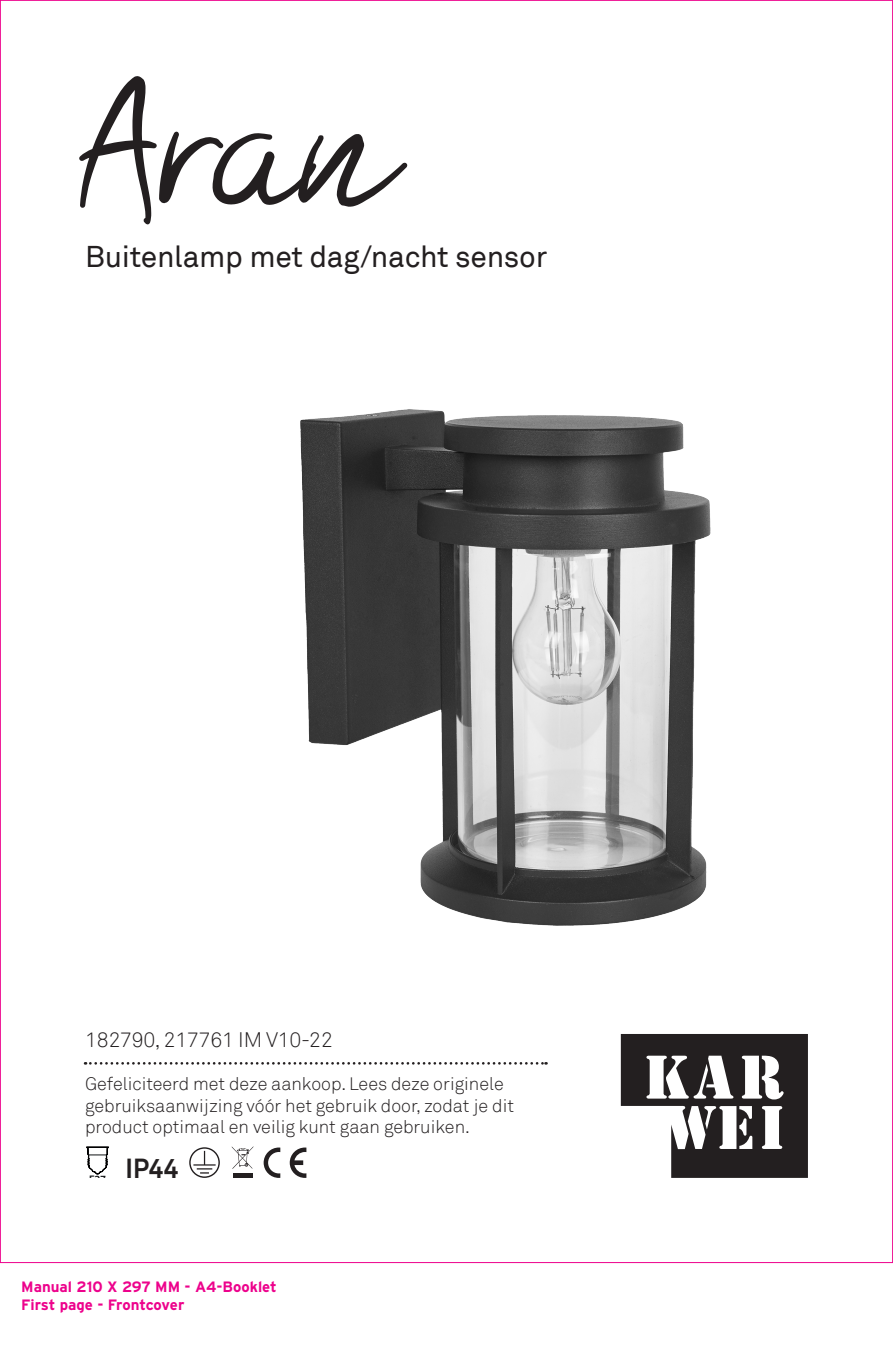
<style>
.page{position:relative;width:893px;height:1348px;background:#fff}
.page>*{position:absolute;margin:0;border:0;box-sizing:border-box;transform-origin:0 0}
.t1{font:132px "Morsal";color:#231f20}
.t2{font:30px "Akkurat";letter-spacing:-.01em;color:#231f20}
.t3{font:700 27.6px "Akkurat";color:#231f20;scale:.93 1}
.t4{font:300 21px "Akkurat";letter-spacing:-.01em;color:#231f20}
.t5{font:300 18px/21.6px "Akkurat";color:#231f20}
.t6{font:700 15px/18px "Interstate";color:#ed028c}
.t7{font:600 11.1px "Myriad Pro";color:#101315}
</style>
<div class="page">
<svg style="left:85px;top:1062px;width:461px;height:3px"></svg>
<img style="left:300px;top:409px;width:411px;height:517px">
<svg style="left:264px;top:1147px;width:16px;height:31px"></svg>
<svg style="left:290px;top:1147px;width:16px;height:31px"></svg>
<svg style="left:189px;top:1147px;width:31px;height:31px"></svg>
<div style="left:233px;top:1173px;width:19px;height:5px;background:#231f20"></div>
<svg style="left:232px;top:1146px;width:21px;height:23px"></svg>
<svg style="left:621px;top:1034px;width:187px;height:144px"></svg>
<svg style="left:86px;top:1147px;width:23px;height:27px"></svg>
<h1 class="t1" style="left:85px;top:80px;width:318px">Aran</h1>
<h2 class="t2" style="left:85px;top:239px;width:464px">Buitenlamp met dag/nacht sensor</h2>
<p class="t4" style="left:85px;top:1027px;width:249px">182790, 217761 IM V10-22</p>
<p class="t5" style="left:85px;top:1073px;width:430px">Gefeliciteerd met deze aankoop. Lees deze originele gebruiksaanwijzing vóór het gebruik door, zodat je dit product optimaal en veilig kunt gaan gebruiken.</p>
<p class="t7" style="left:89px;top:1172px;width:18px">E27</p>
<h3 class="t3" style="left:125px;top:1151px;width:58px">IP44</h3>
<p class="t6" style="left:21px;top:1277px;width:257px">Manual 210 X 297 MM - A4-Booklet<br>First page - Frontcover</p>
</div>
